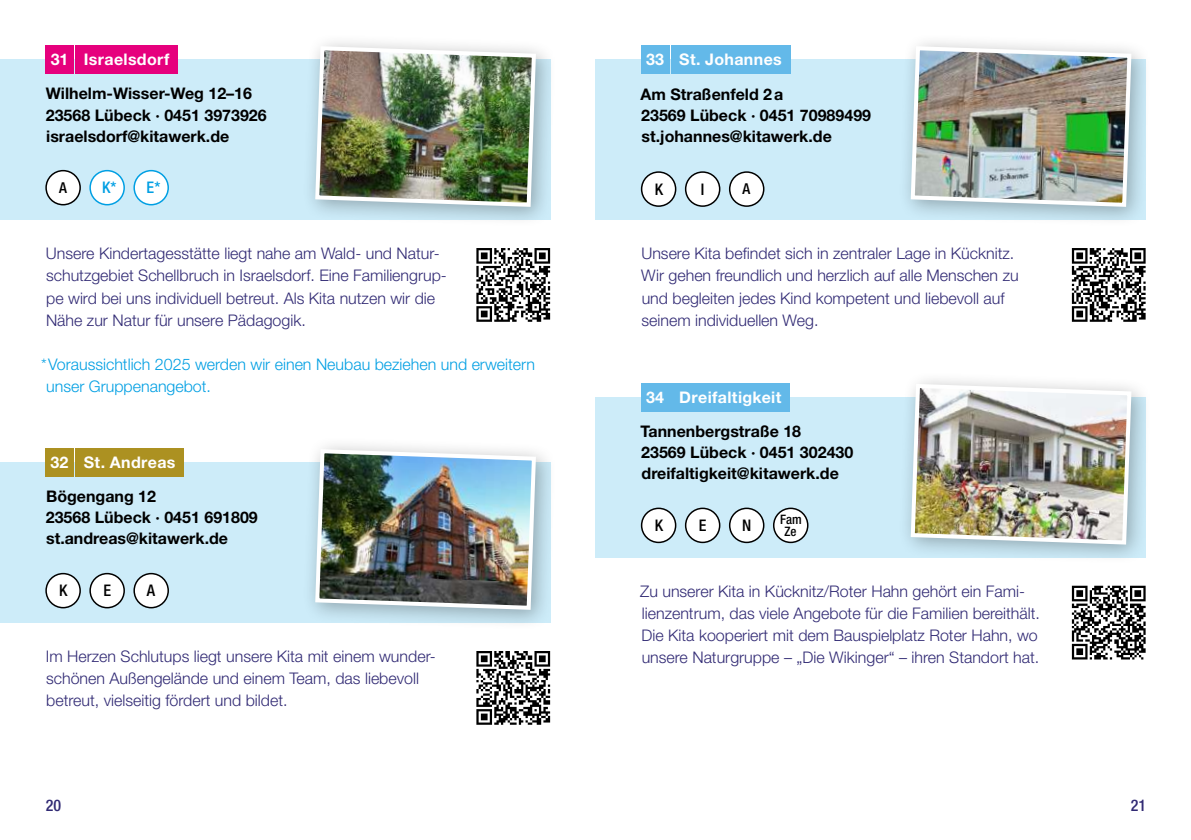
<style>
.page{position:relative;width:1191px;height:840px;background:#fff}
.page>*{position:absolute;margin:0;border:0;box-sizing:border-box;transform-origin:0 0}
.t1{font:300 16px/22px "Helvetica Neue LT Std";color:#312a74}
.t2{font:700 16px/21px "Helvetica Neue LT Std";color:#000}
.t3{font:300 16px/22px "Helvetica Neue LT Std";color:#009fe3}
.t4{font:700 16px "Helvetica Neue LT Std";letter-spacing:.02em;color:#fff}
.t5{font:500 condensed 16px "Helvetica Neue LT Std";color:#000}
.t6{font:500 condensed 16px "Helvetica Neue LT Std";color:#312a74}
.t7{font:500 condensed 16px "Helvetica Neue LT Std";color:#009fe3}
.t8{font:500 condensed 15px "Helvetica Neue LT Std";color:#000}
.t9{font:500 condensed 13px/12px "Helvetica Neue LT Std";color:#000;text-align:center}
</style>
<div class="page">
<div style="left:0;top:60px;width:550px;height:159px;background:#cdecf9"></div>
<div style="left:0;top:462px;width:550px;height:160px;background:#cdecf9"></div>
<div style="left:302px;top:33px;width:254px;height:195px;background:#000;opacity:.3"></div>
<img style="left:313px;top:44px;width:225px;height:165px">
<div style="left:302px;top:435px;width:254px;height:195px;background:#000;opacity:.3"></div>
<img style="left:313px;top:447px;width:225px;height:164px">
<div style="left:75px;top:45px;width:103px;height:29px;background:#e6007d"></div>
<div style="left:75px;top:448px;width:109px;height:28px;background:#ac9121"></div>
<div style="left:45px;top:45px;width:29px;height:29px;background:#e6007d"></div>
<div style="left:45px;top:448px;width:29px;height:28px;background:#ac9121"></div>
<div style="left:134px;top:573px;width:34px;height:34px;background:#fff;border-radius:50%"></div>
<div style="left:133px;top:572px;width:36px;height:36px;border:2px solid #000;border-radius:50%"></div>
<div style="left:595px;top:60px;width:550px;height:159px;background:#cdecf9"></div>
<div style="left:595px;top:397px;width:550px;height:160px;background:#cdecf9"></div>
<div style="left:897px;top:33px;width:255px;height:195px;background:#000;opacity:.3"></div>
<img style="left:908px;top:44px;width:225px;height:165px">
<div style="left:897px;top:370px;width:255px;height:195px;background:#000;opacity:.3"></div>
<img style="left:908px;top:381px;width:225px;height:165px">
<div style="left:670px;top:45px;width:120px;height:29px;background:#63b9e9"></div>
<div style="left:670px;top:383px;width:120px;height:28px;background:#63b9e9"></div>
<div style="left:641px;top:45px;width:28px;height:29px;background:#63b9e9"></div>
<div style="left:641px;top:383px;width:28px;height:28px;background:#63b9e9"></div>
<div style="left:641px;top:172px;width:34px;height:34px;background:#fff;border-radius:50%"></div>
<div style="left:641px;top:171px;width:35px;height:36px;border:2px solid #000;border-radius:50%"></div>
<div style="left:90px;top:573px;width:34px;height:34px;background:#fff;border-radius:50%"></div>
<div style="left:89px;top:572px;width:36px;height:36px;border:2px solid #000;border-radius:50%"></div>
<div style="left:46px;top:573px;width:34px;height:34px;background:#fff;border-radius:50%"></div>
<div style="left:45px;top:572px;width:36px;height:36px;border:2px solid #000;border-radius:50%"></div>
<div style="left:685px;top:172px;width:34px;height:34px;background:#fff;border-radius:50%"></div>
<div style="left:685px;top:171px;width:35px;height:36px;border:2px solid #000;border-radius:50%"></div>
<div style="left:685px;top:508px;width:34px;height:34px;background:#fff;border-radius:50%"></div>
<div style="left:685px;top:507px;width:35px;height:36px;border:2px solid #000;border-radius:50%"></div>
<div style="left:641px;top:508px;width:34px;height:34px;background:#fff;border-radius:50%"></div>
<div style="left:641px;top:507px;width:35px;height:36px;border:2px solid #000;border-radius:50%"></div>
<svg style="left:476px;top:651px;width:74px;height:73px"></svg>
<svg style="left:476px;top:248px;width:74px;height:73px"></svg>
<svg style="left:1071px;top:248px;width:74px;height:73px"></svg>
<svg style="left:1071px;top:585px;width:74px;height:74px"></svg>
<div style="left:729px;top:172px;width:34px;height:34px;background:#fff;border-radius:50%"></div>
<div style="left:729px;top:171px;width:35px;height:36px;border:2px solid #000;border-radius:50%"></div>
<div style="left:729px;top:508px;width:34px;height:34px;background:#fff;border-radius:50%"></div>
<div style="left:729px;top:507px;width:35px;height:36px;border:2px solid #000;border-radius:50%"></div>
<div style="left:46px;top:170px;width:34px;height:34px;background:#fff;border-radius:50%"></div>
<div style="left:45px;top:170px;width:36px;height:35px;border:2px solid #000;border-radius:50%"></div>
<div style="left:134px;top:170px;width:34px;height:34px;background:#fff;border-radius:50%"></div>
<div style="left:133px;top:170px;width:36px;height:35px;border:2px solid #009fe3;border-radius:50%"></div>
<div style="left:90px;top:170px;width:34px;height:34px;background:#fff;border-radius:50%"></div>
<div style="left:89px;top:170px;width:36px;height:35px;border:2px solid #009fe3;border-radius:50%"></div>
<div style="left:773px;top:508px;width:34px;height:34px;background:#fff;border-radius:50%"></div>
<div style="left:773px;top:507px;width:35px;height:36px;border:2px solid #000;border-radius:50%"></div>
<p class="t4" style="left:51px;top:50px;width:19px">31</p>
<p class="t4" style="left:84px;top:50px;width:87px">Israelsdorf</p>
<p class="t2" style="left:46px;top:83px;width:222px">Wilhelm-Wisser-Weg 12–16<br>23568 Lübeck · 0451 3973926 israelsdorf@kitawerk.de</p>
<p class="t8" style="left:59px;top:178px;width:9px">A</p>
<p class="t7" style="left:102px;top:178px;width:16px">K*</p>
<p class="t7" style="left:147px;top:178px;width:15px">E*</p>
<p class="t1" style="left:46px;top:242px;width:402px">Unsere Kindertagesstätte liegt nahe am Wald- und Natur&shy;schutzgebiet Schellbruch in Israelsdorf. Eine Familiengrup&shy;pe wird bei uns individuell betreut. Als Kita nutzen wir die Nähe zur Natur für unsere Pädagogik.</p>
<p class="t3" style="left:46px;top:352px;width:490px;text-indent:-5px">*Voraussichtlich 2025 werden wir einen Neubau beziehen und erweitern unser Gruppenangebot.</p>
<p class="t4" style="left:51px;top:452px;width:19px">32</p>
<p class="t4" style="left:84px;top:452px;width:93px">St. Andreas</p>
<p class="t2" style="left:46px;top:485px;width:213px">Bögengang 12<br>23568 Lübeck · 0451 691809 st.andreas@kitawerk.de</p>
<p class="t5" style="left:59px;top:580px;width:10px">K</p>
<p class="t5" style="left:103px;top:580px;width:9px">E</p>
<p class="t5" style="left:147px;top:580px;width:10px">A</p>
<p class="t1" style="left:46px;top:645px;width:391px">Im Herzen Schlutups liegt unsere Kita mit einem wunder&shy;schönen Außengelände und einem Team, das liebevoll betreut, vielseitig fördert und bildet.</p>
<p class="t4" style="left:646px;top:50px;width:20px">33</p>
<p class="t4" style="left:679px;top:50px;width:104px">St. Johannes</p>
<p class="t2" style="left:640px;top:83px;width:232px">Am Straßenfeld 2a<br>23569 Lübeck · 0451 70989499 st.johannes@kitawerk.de</p>
<p class="t5" style="left:654px;top:179px;width:10px">K</p>
<p class="t5" style="left:701px;top:179px;width:5px">I</p>
<p class="t8" style="left:742px;top:180px;width:9px">A</p>
<p class="t1" style="left:641px;top:242px;width:379px">Unsere Kita befindet sich in zentraler Lage in Kücknitz.<br>Wir gehen freundlich und herzlich auf alle Menschen zu und begleiten jedes Kind kompetent und liebevoll auf seinem individuellen Weg.</p>
<p class="t4" style="left:646px;top:387px;width:20px">34</p>
<p class="t4" style="left:679px;top:387px;width:104px">Dreifaltigkeit</p>
<p class="t2" style="left:640px;top:420px;width:214px">Tannenbergstraße 18<br>23569 Lübeck · 0451 302430 dreifaltigkeit@kitawerk.de</p>
<p class="t5" style="left:654px;top:515px;width:10px">K</p>
<p class="t5" style="left:699px;top:515px;width:9px">E</p>
<p class="t5" style="left:742px;top:515px;width:11px">N</p>
<p class="t9" style="left:780px;top:513px;width:23px">Fam<br>Ze</p>
<p class="t1" style="left:640px;top:579px;width:401px">Zu unserer Kita in Kücknitz/Roter Hahn gehört ein Fami&shy;lienzentrum, das viele Angebote für die Familien bereithält.<br>Die Kita kooperiert mit dem Bauspielplatz Roter Hahn, wo unsere Naturgruppe – „Die Wikinger“ – ihren Standort hat.</p>
<p class="t6" style="left:46px;top:795px;width:17px">20</p>
<p class="t6" style="left:1130px;top:795px;width:17px">21</p>
</div>
